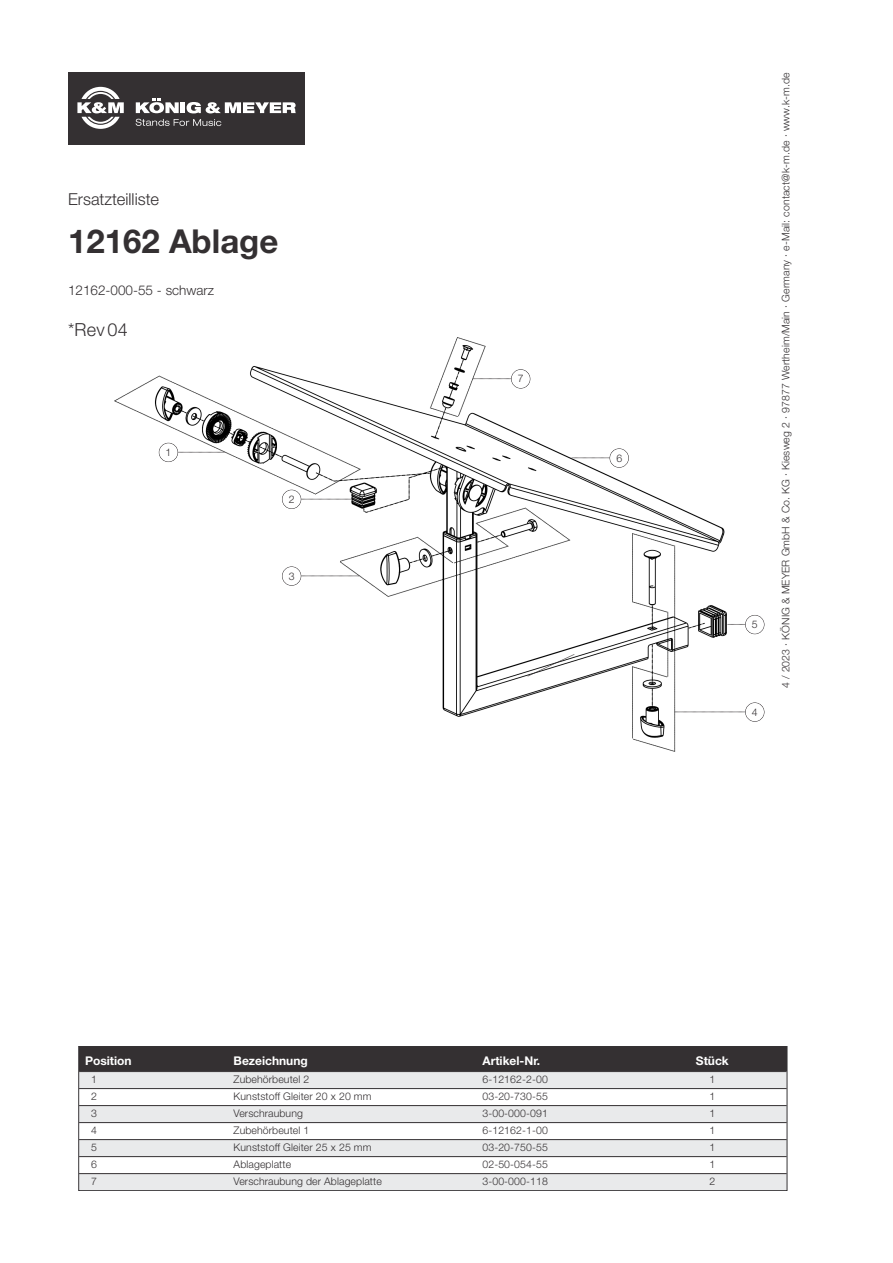
<style>
.page{position:relative;width:893px;height:1263px;background:#fff}
.page>*{position:absolute;margin:0;border:0;box-sizing:border-box;transform-origin:0 0}
.t1{font:700 33px "Helvetica Neue";color:#343032}
.t2{font:300 18px "Helvetica Neue";color:#343032}
.t3{font:300 16.5px "Helvetica Neue";color:#343032}
.t4{font:300 13.5px "Helvetica Neue";color:#343032}
.t5{font:700 12px "Helvetica Neue";color:#fff}
.t6{font:300 10.5px "Helvetica Neue";letter-spacing:.01em;color:#343032}
</style>
<div class="page">
<img style="left:114px;top:337px;width:612px;height:415px">
<div style="left:79px;top:1046px;width:148px;height:26px;background:#343032"></div>
<div style="left:227px;top:1046px;width:249px;height:26px;background:#343032"></div>
<div style="left:476px;top:1046px;width:162px;height:26px;background:#343032"></div>
<div style="left:638px;top:1046px;width:149px;height:26px;background:#343032"></div>
<div style="left:79px;top:1072px;width:148px;height:17px;background:#e9eaeb"></div>
<div style="left:227px;top:1072px;width:249px;height:17px;background:#e9eaeb"></div>
<div style="left:476px;top:1072px;width:162px;height:17px;background:#e9eaeb"></div>
<div style="left:638px;top:1072px;width:149px;height:17px;background:#e9eaeb"></div>
<div style="left:79px;top:1106px;width:148px;height:17px;background:#e9eaeb"></div>
<div style="left:227px;top:1106px;width:249px;height:17px;background:#e9eaeb"></div>
<div style="left:476px;top:1106px;width:162px;height:17px;background:#e9eaeb"></div>
<div style="left:638px;top:1106px;width:149px;height:17px;background:#e9eaeb"></div>
<div style="left:79px;top:1140px;width:148px;height:17px;background:#e9eaeb"></div>
<div style="left:227px;top:1140px;width:249px;height:17px;background:#e9eaeb"></div>
<div style="left:476px;top:1140px;width:162px;height:17px;background:#e9eaeb"></div>
<div style="left:638px;top:1140px;width:149px;height:17px;background:#e9eaeb"></div>
<div style="left:79px;top:1174px;width:148px;height:17px;background:#e9eaeb"></div>
<div style="left:227px;top:1174px;width:249px;height:17px;background:#e9eaeb"></div>
<div style="left:476px;top:1174px;width:162px;height:17px;background:#e9eaeb"></div>
<div style="left:638px;top:1174px;width:149px;height:17px;background:#e9eaeb"></div>
<div style="left:79px;top:1046px;width:708px;height:145px;border:1px solid #363436"></div>
<hr style="left:79px;top:1071px;width:707px;height:1px;background:#343032">
<hr style="left:79px;top:1088px;width:707px;height:1px;background:#343032">
<hr style="left:79px;top:1105px;width:707px;height:1px;background:#343032">
<hr style="left:79px;top:1122px;width:707px;height:1px;background:#343032">
<hr style="left:79px;top:1139px;width:707px;height:1px;background:#343032">
<hr style="left:79px;top:1156px;width:707px;height:1px;background:#343032">
<hr style="left:79px;top:1173px;width:707px;height:1px;background:#343032">
<div style="left:68px;top:72px;width:236px;height:73px;background:#343032"></div>
<svg style="left:136px;top:119px;width:85px;height:7px"></svg>
<hr style="left:181px;top:102px;width:4px;height:11px;background:#fff">
<svg style="left:186px;top:102px;width:110px;height:11px"></svg>
<svg style="left:136px;top:99px;width:43px;height:14px"></svg>
<svg style="left:77px;top:87px;width:47px;height:42px"></svg>
<svg style="left:472px;top:378px;width:39px;height:2px"></svg>
<div style="left:511px;top:369px;width:19px;height:19px;background:#fff;border-radius:50%"></div>
<div style="left:511px;top:369px;width:19px;height:20px;border:1px solid #343032;border-radius:50%"></div>
<svg style="left:570px;top:458px;width:39px;height:1px"></svg>
<div style="left:609px;top:449px;width:19px;height:19px;background:#fff;border-radius:50%"></div>
<div style="left:609px;top:448px;width:20px;height:20px;border:1px solid #343032;border-radius:50%"></div>
<svg style="left:178px;top:452px;width:48px;height:1px"></svg>
<div style="left:159px;top:443px;width:19px;height:19px;background:#fff;border-radius:50%"></div>
<div style="left:159px;top:443px;width:19px;height:19px;border:1px solid #343032;border-radius:50%"></div>
<svg style="left:301px;top:499px;width:52px;height:1px"></svg>
<div style="left:282px;top:490px;width:19px;height:19px;background:#fff;border-radius:50%"></div>
<div style="left:282px;top:490px;width:19px;height:19px;border:1px solid #343032;border-radius:50%"></div>
<svg style="left:301px;top:576px;width:59px;height:1px"></svg>
<div style="left:282px;top:567px;width:19px;height:19px;background:#fff;border-radius:50%"></div>
<div style="left:282px;top:566px;width:19px;height:20px;border:1px solid #343032;border-radius:50%"></div>
<svg style="left:726px;top:624px;width:19px;height:1px"></svg>
<svg style="left:526px;top:654px;width:49px;height:23px"></svg>
<div style="left:745px;top:615px;width:19px;height:19px;border:1px solid #343032;border-radius:50%"></div>
<svg style="left:674px;top:712px;width:71px;height:1px"></svg>
<div style="left:745px;top:702px;width:19px;height:20px;border:1px solid #343032;border-radius:50%"></div>
<h3 class="t3" style="left:68px;top:193px;width:93px">Ersatzteilliste</h3>
<h1 class="t1" style="left:68px;top:223px;width:212px">12162 Ablage</h1>
<p class="t4" style="left:68px;top:285px;width:147px">12162-000-55 - schwarz</p>
<h2 class="t2" style="left:68px;top:323px;width:61px">*Rev 04</h2>
<p class="t6" style="left:166px;top:448px;width:7px">1</p>
<p class="t6" style="left:289px;top:495px;width:7px">2</p>
<p class="t6" style="left:289px;top:572px;width:7px">3</p>
<p class="t6" style="left:518px;top:375px;width:7px">7</p>
<p class="t6" style="left:616px;top:454px;width:7px">6</p>
<p class="t6" style="left:752px;top:621px;width:7px">5</p>
<p class="t6" style="left:752px;top:708px;width:7px">4</p>
<p class="t6" style="left:782px;top:688px;width:617px;rotate:-90deg">4 / 2023 · KÖNIG &amp; MEYER GmbH &amp; Co. KG · Kiesweg 2 · 97877 Wertheim/Main · Germany · e-Mail: contact@k-m.de · www.k-m.de</p>
<p class="t5" style="left:85px;top:1054px;width:48px">Position</p>
<p class="t5" style="left:233px;top:1054px;width:76px">Bezeichnung</p>
<p class="t5" style="left:482px;top:1054px;width:59px">Artikel-Nr.</p>
<p class="t5" style="left:696px;top:1054px;width:34px">Stück</p>
<p class="t6" style="left:91px;top:1075px;width:7px">1</p>
<p class="t6" style="left:233px;top:1075px;width:77px">Zubehörbeutel 2</p>
<p class="t6" style="left:482px;top:1075px;width:67px">6-12162-2-00</p>
<p class="t6" style="left:709px;top:1075px;width:7px">1</p>
<p class="t6" style="left:91px;top:1092px;width:7px">2</p>
<p class="t6" style="left:233px;top:1092px;width:139px">Kunststoff Gleiter 20 x 20 mm</p>
<p class="t6" style="left:482px;top:1092px;width:67px">03-20-730-55</p>
<p class="t6" style="left:709px;top:1092px;width:7px">1</p>
<p class="t6" style="left:91px;top:1109px;width:7px">3</p>
<p class="t6" style="left:233px;top:1109px;width:71px">Verschraubung</p>
<p class="t6" style="left:482px;top:1109px;width:67px">3-00-000-091</p>
<p class="t6" style="left:709px;top:1109px;width:7px">1</p>
<p class="t6" style="left:91px;top:1126px;width:7px">4</p>
<p class="t6" style="left:233px;top:1126px;width:77px">Zubehörbeutel 1</p>
<p class="t6" style="left:482px;top:1126px;width:67px">6-12162-1-00</p>
<p class="t6" style="left:709px;top:1126px;width:7px">1</p>
<p class="t6" style="left:91px;top:1143px;width:7px">5</p>
<p class="t6" style="left:233px;top:1143px;width:139px">Kunststoff Gleiter 25 x 25 mm</p>
<p class="t6" style="left:482px;top:1143px;width:67px">03-20-750-55</p>
<p class="t6" style="left:709px;top:1143px;width:7px">1</p>
<p class="t6" style="left:91px;top:1160px;width:7px">6</p>
<p class="t6" style="left:233px;top:1160px;width:59px">Ablageplatte</p>
<p class="t6" style="left:482px;top:1160px;width:67px">02-50-054-55</p>
<p class="t6" style="left:709px;top:1160px;width:7px">1</p>
<p class="t6" style="left:91px;top:1177px;width:7px">7</p>
<p class="t6" style="left:233px;top:1177px;width:150px">Verschraubung der Ablageplatte</p>
<p class="t6" style="left:482px;top:1177px;width:67px">3-00-000-118</p>
<p class="t6" style="left:709px;top:1177px;width:7px">2</p>
</div>
